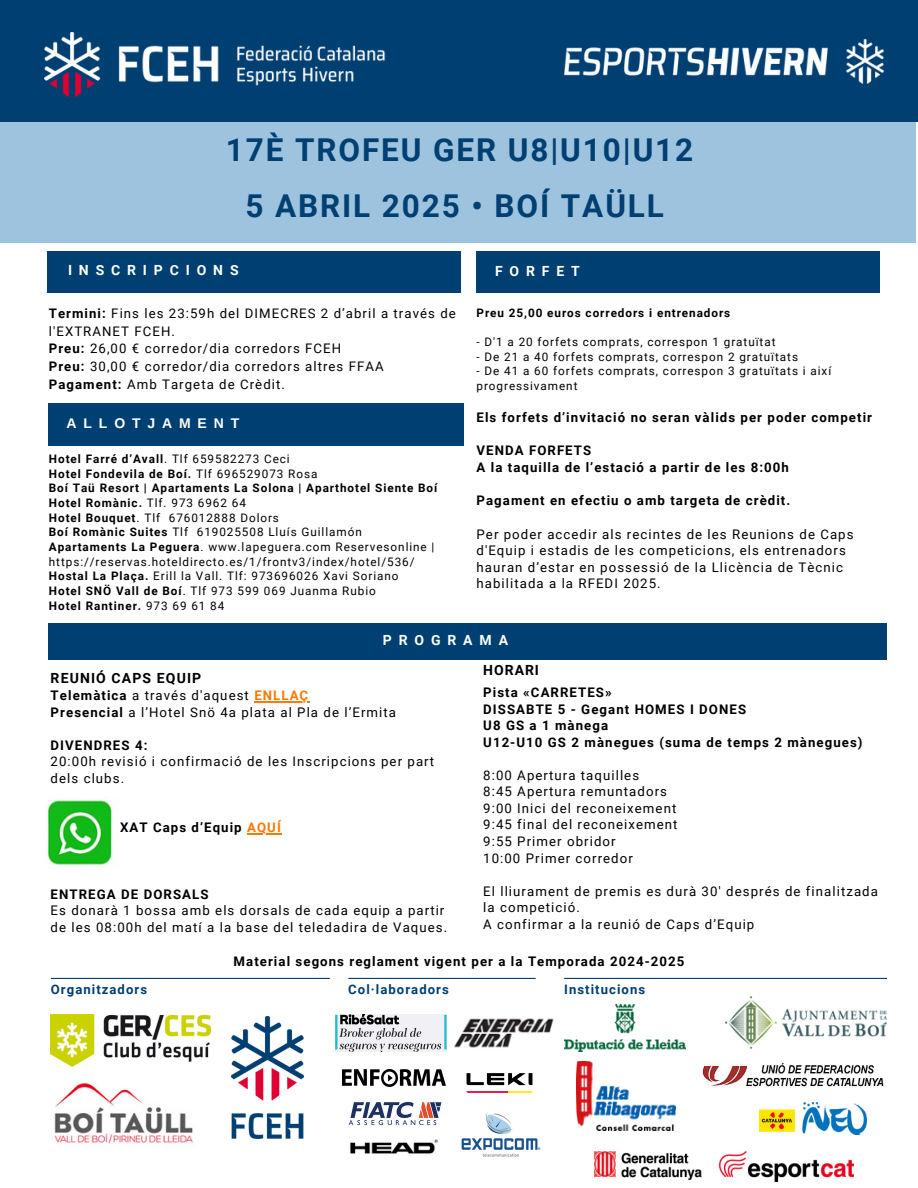
<style>
.page{position:relative;width:918px;height:1188px;background:#fff}
.page>*{position:absolute;margin:0;border:0;box-sizing:border-box;transform-origin:0 0}
.t1{font:700 31.5px "Roboto";letter-spacing:.06em;color:#003f72}
.t2{font:700 13.95px "Roboto";letter-spacing:.49em;color:#fcfff9}
.t3{font:700 13.95px "Roboto";letter-spacing:.08em;color:#000}
.t4{font:700 13.95px "Arimo";letter-spacing:.49em;color:#fcfff9}
.t5{font:13.2px/16.5px "Roboto";letter-spacing:.08em;color:#000}
.t6{font:700 13.2px/16.5px "Roboto";letter-spacing:.08em;color:#000}
.t7{font:700 13.05px "Roboto";letter-spacing:.08em;color:#003f72}
.t8{font:11.7px/14.7px "Roboto";letter-spacing:.08em;color:#000}
.t9{font:700 11.7px/14.7px "Roboto";letter-spacing:.08em;color:#000}
.s1{font-weight:700}
.s2{font-weight:400}
.s3{font-weight:700;color:#ff7900}
.s4{color:#ff7900}
</style>
<div class="page">
<div style="left:477px;top:251px;width:403px;height:42px;background:#003f72"></div>
<div style="left:47px;top:251px;width:414px;height:42px;background:#003f72"></div>
<div style="left:49px;top:623px;width:838px;height:36px;background:#003f72"></div>
<div style="left:49px;top:404px;width:415px;height:42px;background:#003f72"></div>
<img style="left:54px;top:1083px;width:139px;height:61px">
<img style="left:51px;top:1015px;width:160px;height:51px">
<img style="left:760px;top:1103px;width:106px;height:31px">
<img style="left:335px;top:1015px;width:112px;height:37px">
<img style="left:702px;top:1062px;width:182px;height:25px">
<img style="left:342px;top:1069px;width:104px;height:17px">
<img style="left:594px;top:1151px;width:259px;height:30px">
<hr style="left:348px;top:978px;width:188px;height:1px;background:#003f72">
<hr style="left:564px;top:978px;width:323px;height:1px;background:#003f72">
<hr style="left:51px;top:978px;width:279px;height:1px;background:#003f72">
<img style="left:466px;top:1073px;width:66px;height:20px">
<img style="left:348px;top:1101px;width:94px;height:25px">
<div style="left:1px;top:117px;width:914px;height:126px;background:#9ec3de"></div>
<div style="left:0;top:0;width:918px;height:122px;background:#003f72"></div>
<img style="left:44px;top:32px;width:341px;height:64px">
<img style="left:564px;top:39px;width:320px;height:44px">
<img style="left:564px;top:1004px;width:122px;height:47px">
<img style="left:726px;top:997px;width:161px;height:52px">
<img style="left:576px;top:1062px;width:99px;height:69px">
<img style="left:461px;top:1112px;width:80px;height:45px">
<img style="left:350px;top:1139px;width:88px;height:15px">
<img style="left:231px;top:1017px;width:72px;height:121px">
<img style="left:48px;top:800px;width:64px;height:66px">
<img style="left:454px;top:1018px;width:100px;height:30px">
<hr style="left:254px;top:701px;width:55px;height:1px;background:#ff7900">
<hr style="left:247px;top:834px;width:35px;height:1px;background:#ff7900">
<h2 class="t1" style="left:226px;top:132px;width:469px">17È TROFEU GER U8|U10|U12</h2>
<h3 class="t1" style="left:245px;top:188px;width:420px">5 ABRIL 2025 • BOÍ TAÜLL</h3>
<h2 class="t2" style="left:68px;top:262px;width:172px">INSCRIPCIONS</h2>
<p class="t5" style="left:49px;top:305px;width:408px;line-height:17.5px"><span class="s1">Termini:</span> Fins les 23:59h del DIMECRES 2 d’abril a través de l'EXTRANET FCEH.<br><span class="s1">Preu:</span> 26,00 € corredor/dia corredors FCEH<br><span class="s1">Preu:</span> 30,00 € corredor/dia corredors altres FFAA <span class="s1">Pagament:</span> Amb Targeta de Crèdit.</p>
<p class="t4" style="left:67px;top:416px;width:174px">ALLOTJAMENT</p>
<p class="t9" style="left:49px;top:452px;width:242px">Hotel Farré d’Avall<span class="s2">. Tlf 659582273 Ceci</span></p>
<h2 class="t9" style="left:49px;top:466px;width:270px">Hotel Fondevila de Boí. <span class="s2">Tlf 696529073 Rosa</span></h2>
<h5 class="t9" style="left:49px;top:481px;width:390px">Boí Taü Resort | Apartaments La Solona | Aparthotel Siente Boí<br>Hotel Romànic. <span class="s2">Tlf. 973 6962 64</span></h5>
<p class="t8" style="left:49px;top:510px;width:232px"><span class="s1">Hotel Bouquet</span>. Tlf 676012888 Dolors</p>
<p class="t8" style="left:49px;top:525px;width:314px"><span class="s1">Boí Romànic Suites</span> Tlf 619025508 Lluís Guillamón</p>
<p class="t8" style="left:49px;top:540px;width:387px"><span class="s1">Apartaments La Peguera</span>. www.lapeguera.com Reservesonline | https://reservas.hoteldirecto.es/1/frontv3/index/hotel/536/</p>
<h3 class="t8" style="left:49px;top:569px;width:351px"><span class="s1">Hostal La Plaça.</span> Erill la Vall. Tlf: 973696026 Xavi Soriano</h3>
<h3 class="t8" style="left:49px;top:584px;width:328px"><span class="s1">Hotel SNÖ Vall de Boí</span>. Tlf 973 599 069 Juanma Rubio</h3>
<h3 class="t9" style="left:49px;top:598px;width:177px">Hotel Rantiner. <span class="s2">973 69 61 84</span></h3>
<h4 class="t2" style="left:495px;top:263px;width:86px">FORFET</h4>
<p class="t9" style="left:477px;top:305px;width:255px">Preu 25,00 euros corredors i entrenadors</p>
<h1 class="t8" style="left:477px;top:335px;width:300px">- D'1 a 20 forfets comprats, correspon 1 gratuïtat</h1>
<h1 class="t8" style="left:477px;top:349px;width:323px">- De 21 a 40 forfets comprats, correspon 2 gratuïtats</h1>
<p class="t8" style="left:477px;top:364px;width:356px">- De 41 a 60 forfets comprats, correspon 3 gratuïtats i així progressivament</p>
<h2 class="t6" style="left:477px;top:409px;width:397px">Els forfets d’invitació no seran vàlids per poder competir</h2>
<h4 class="t6" style="left:477px;top:443px;width:314px">VENDA FORFETS<br>A la taquilla de l’estació a partir de les 8:00h</h4>
<p class="t6" style="left:477px;top:493px;width:315px">Pagament en efectiu o amb targeta de crèdit.</p>
<h2 class="t5" style="left:477px;top:526px;width:379px">Per poder accedir als recintes de les Reunions de Caps d'Equip i estadis de les competicions, els entrenadors hauran d’estar en possessió de la Llicència de Tècnic</h2>
<p class="t5" style="left:477px;top:576px;width:186px">habilitada a la RFEDI 2025.</p>
<h4 class="t3" style="left:51px;top:670px;width:152px">REUNIÓ CAPS EQUIP</h4>
<h2 class="t2" style="left:383px;top:632px;width:127px">PROGRAMA</h2>
<h4 class="t3" style="left:483px;top:662px;width:57px">HORARI</h4>
<p class="t5" style="left:51px;top:687px;width:259px"><span class="s1">Telemàtica</span> a través d'aquest <span class="s3">ENLLAÇ</span></p>
<p class="t5" style="left:51px;top:704px;width:347px"><span class="s1">Presencial</span> a l’Hotel Snö 4a plata al Pla de l’Ermita</p>
<p class="t5" style="left:51px;top:737px;width:385px"><span class="s1">DIVENDRES 4:<br></span>20:00h revisió i confirmació de les Inscripcions per part</p>
<p class="t5" style="left:51px;top:770px;width:75px">dels clubs.</p>
<p class="t6" style="left:120px;top:820px;width:162px">XAT Caps d’Equip <span class="s4">AQUÍ</span></p>
<p class="t5" style="left:51px;top:886px;width:395px"><span class="s1">ENTREGA DE DORSALS<br></span>Es donarà 1 bossa amb els dorsals de cada equip a partir</p>
<p class="t5" style="left:51px;top:919px;width:398px">de les 08:00h del matí a la base del teledadira de Vaques.</p>
<p class="t6" style="left:483px;top:684px;width:381px">Pista «CARRETES»<br>DISSABTE 5 - Gegant HOMES I DONES<br>U8 GS a 1 mànega<br>U12-U10 GS 2 mànegues (suma de temps 2 mànegues)</p>
<p class="t5" style="left:483px;top:767px;width:196px">8:00 Apertura taquilles<br>8:45 Apertura remuntadors<br>9:00 Inici del reconeixement<br>9:45 final del reconeixement<br>9:55 Primer obridor<br>10:00 Primer corredor</p>
<p class="t5" style="left:483px;top:883px;width:396px">El lliurament de premis es durà 30' després de finalitzada la competició.<br>A confirmar a la reunió de Caps d’Equip</p>
<p class="t6" style="left:234px;top:953px;width:452px">Material segons reglament vigent per a la Temporada 2024-2025</p>
<p class="t7" style="left:51px;top:982px;width:98px">Organitzadors</p>
<h4 class="t7" style="left:348px;top:982px;width:102px">Col·laboradors</h4>
<h3 class="t7" style="left:564px;top:982px;width:82px">Institucions</h3>
</div>
